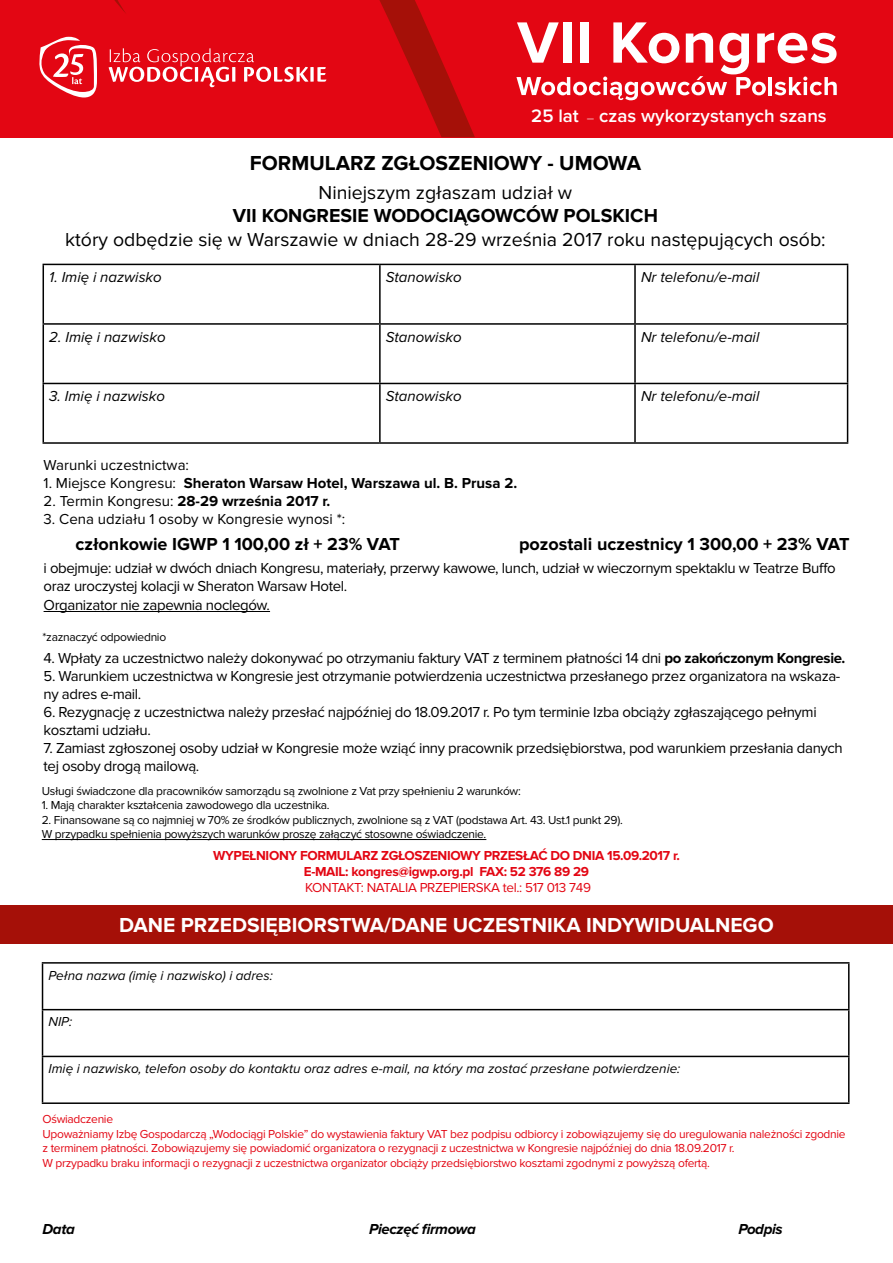
<style>
.page{position:relative;width:893px;height:1263px;background:#fff}
.page>*{position:absolute;margin:0;border:0;box-sizing:border-box;transform-origin:0 0}
.t1{font:700 21px "Proxima Nova";color:#fff}
.t2{font:700 21px "Proxima Nova";color:#000}
.t3{font:19.5px "Proxima Nova";color:#000}
.t4{font:700 19.5px "Proxima Nova";color:#000}
.t5{font:600 18.75px "Proxima Nova";color:#fff}
.t6{font:700 18px "Proxima Nova";color:#000}
.t7{font:15px/18px "Proxima Nova";letter-spacing:-.025em;color:#000}
.t8{font:italic 15px "Proxima Nova";color:#000}
.t9{font:700 15px "Proxima Nova";color:#000}
.t10{font:15px "Proxima Nova";color:#000}
.t11{font:italic 700 15px "Proxima Nova";letter-spacing:-.025em;color:#000}
.t12{font:italic 13.5px "Proxima Nova";color:#000}
.t13{font:700 13.5px/16.2px "Proxima Nova";letter-spacing:-.025em;color:#e30613;text-align:center}
.t14{font:13.5px "Proxima Nova";letter-spacing:-.025em;color:#e30613}
.t15{font:12px/14.4px "Proxima Nova";letter-spacing:-.025em;color:#e30613}
.t16{font:12px/14.4px "Proxima Nova";letter-spacing:-.025em;color:#000}
.s1{font-weight:300;font-size:12.45px}
.s2{font-weight:400}
.s3{font-weight:700}
</style>
<div class="page">
<div style="left:0;top:0;width:893px;height:138px;background:#e30613"></div>
<svg style="left:108px;top:0;width:367px;height:137px"></svg>
<svg style="left:39px;top:37px;width:58px;height:61px"></svg>
<svg style="left:109px;top:48px;width:217px;height:39px"></svg>
<svg style="left:516px;top:22px;width:321px;height:78px"></svg>
<hr style="left:43px;top:264px;width:337px;height:1px;background:#000">
<hr style="left:43px;top:265px;width:1px;height:58px;background:#000">
<hr style="left:380px;top:264px;width:255px;height:1px;background:#000">
<hr style="left:379px;top:265px;width:2px;height:58px;background:#000">
<hr style="left:635px;top:264px;width:213px;height:1px;background:#000">
<hr style="left:634px;top:265px;width:2px;height:58px;background:#000">
<hr style="left:847px;top:265px;width:1px;height:58px;background:#000">
<hr style="left:43px;top:323px;width:337px;height:2px;background:#000">
<hr style="left:43px;top:325px;width:1px;height:58px;background:#000">
<hr style="left:380px;top:323px;width:255px;height:2px;background:#000">
<hr style="left:379px;top:325px;width:2px;height:58px;background:#000">
<hr style="left:635px;top:323px;width:213px;height:2px;background:#000">
<hr style="left:634px;top:325px;width:2px;height:58px;background:#000">
<hr style="left:847px;top:325px;width:1px;height:58px;background:#000">
<hr style="left:43px;top:383px;width:337px;height:1px;background:#000">
<hr style="left:43px;top:384px;width:1px;height:58px;background:#000">
<hr style="left:380px;top:383px;width:255px;height:1px;background:#000">
<hr style="left:379px;top:384px;width:2px;height:58px;background:#000">
<hr style="left:635px;top:383px;width:213px;height:1px;background:#000">
<hr style="left:634px;top:384px;width:2px;height:58px;background:#000">
<hr style="left:847px;top:384px;width:1px;height:58px;background:#000">
<hr style="left:43px;top:442px;width:337px;height:2px;background:#000">
<hr style="left:380px;top:442px;width:255px;height:2px;background:#000">
<hr style="left:635px;top:442px;width:213px;height:2px;background:#000">
<hr style="left:42px;top:839px;width:444px;height:1px;background:#000">
<div style="left:0;top:905px;width:893px;height:39px;background:#a51008"></div>
<hr style="left:42px;top:962px;width:807px;height:2px;background:#000">
<hr style="left:42px;top:964px;width:1px;height:45px;background:#000">
<hr style="left:848px;top:964px;width:1px;height:45px;background:#000">
<hr style="left:42px;top:1009px;width:807px;height:1px;background:#000">
<hr style="left:42px;top:1010px;width:1px;height:46px;background:#000">
<hr style="left:848px;top:1010px;width:1px;height:46px;background:#000">
<hr style="left:42px;top:1056px;width:807px;height:1px;background:#000">
<hr style="left:42px;top:1057px;width:1px;height:45px;background:#000">
<hr style="left:848px;top:1057px;width:1px;height:45px;background:#000">
<hr style="left:42px;top:1102px;width:807px;height:2px;background:#000">
<hr style="left:44px;top:611px;width:226px;height:1px;background:#000">
<p class="t5" style="left:531px;top:105px;width:297px">25 lat <span class="s1">–</span> czas wykorzystanych szans</p>
<h1 class="t2" style="left:250px;top:151px;width:393px">FORMULARZ ZGŁOSZENIOWY - UMOWA</h1>
<h2 class="t3" style="left:319px;top:181px;width:255px">Niniejszym zgłaszam udział w</h2>
<h2 class="t4" style="left:233px;top:205px;width:427px">VII KONGRESIE WODOCIĄGOWCÓW POLSKICH</h2>
<h2 class="t3" style="left:65px;top:228px;width:762px">który odbędzie się w Warszawie w dniach 28-29 września 2017 roku następujących osób:</h2>
<p class="t8" style="left:49px;top:269px;width:114px">1. Imię i nazwisko</p>
<p class="t8" style="left:386px;top:269px;width:78px">Stanowisko</p>
<p class="t8" style="left:641px;top:269px;width:120px">Nr telefonu/e-mail</p>
<p class="t8" style="left:49px;top:328px;width:118px">2. Imię i nazwisko</p>
<p class="t8" style="left:386px;top:328px;width:78px">Stanowisko</p>
<p class="t8" style="left:641px;top:328px;width:120px">Nr telefonu/e-mail</p>
<p class="t8" style="left:49px;top:388px;width:117px">3. Imię i nazwisko</p>
<p class="t8" style="left:386px;top:388px;width:78px">Stanowisko</p>
<p class="t8" style="left:641px;top:388px;width:120px">Nr telefonu/e-mail</p>
<p class="t10" style="left:44px;top:456px;width:147px">Warunki uczestnictwa:</p>
<p class="t9" style="left:44px;top:474px;width:475px"><span class="s2">1. Miejsce Kongresu:</span> Sheraton Warsaw Hotel, Warszawa ul. B. Prusa 2.</p>
<p class="t9" style="left:44px;top:492px;width:288px"><span class="s2">2. Termin Kongresu:</span> 28-29 września 2017 r.</p>
<p class="t10" style="left:44px;top:510px;width:303px">3. Cena udziału 1 osoby w Kongresie wynosi *:</p>
<p class="t6" style="left:75px;top:533px;width:326px">członkowie IGWP 1 100,00 zł + 23% VAT</p>
<p class="t6" style="left:519px;top:533px;width:332px">pozostali uczestnicy 1 300,00 + 23% VAT</p>
<p class="t7" style="left:44px;top:560px;width:794px">i obejmuje: udział w dwóch dniach Kongresu, materiały, przerwy kawowe, lunch, udział w wieczornym spektaklu w Teatrze Buffo oraz uroczystej kolacji w Sheraton Warsaw Hotel.<br>Organizator nie zapewnia noclegów.</p>
<p class="t16" style="left:43px;top:630px;width:125px">*zaznaczyć odpowiednio</p>
<p class="t7" style="left:44px;top:650px;width:803px">4. Wpłaty za uczestnictwo należy dokonywać po otrzymaniu faktury VAT z terminem płatności 14 dni <span class="s3">po zakończonym Kongresie.</span></p>
<p class="t7" style="left:44px;top:668px;width:798px">5. Warunkiem uczestnictwa w Kongresie jest otrzymanie potwierdzenia uczestnictwa przesłanego przez organizatora na wskaza&shy;ny adres e-mail.</p>
<p class="t7" style="left:44px;top:704px;width:775px">6. Rezygnację z uczestnictwa należy przesłać najpóźniej do 18.09.2017 r. Po tym terminie Izba obciąży zgłaszającego pełnymi kosztami udziału.</p>
<p class="t7" style="left:44px;top:740px;width:801px">7. Zamiast zgłoszonej osoby udział w Kongresie może wziąć inny pracownik przedsiębiorstwa, pod warunkiem przesłania danych tej osoby drogą mailową.</p>
<p class="t16" style="left:42px;top:784px;width:481px">Usługi świadczone dla pracowników samorządu są zwolnione z Vat przy spełnieniu 2 warunków:</p>
<p class="t16" style="left:42px;top:798px;width:289px">1. Mają charakter kształcenia zawodowego dla uczestnika.</p>
<p class="t16" style="left:42px;top:812px;width:583px">2. Finansowane są co najmniej w 70% ze środków publicznych, zwolnione są z VAT (podstawa Art. 43. Ust.1 punkt 29).<br>W przypadku spełnienia powyższych warunków proszę załączyć stosowne oświadczenie.</p>
<p class="t13" style="left:213px;top:848px;width:468px">WYPEŁNIONY FORMULARZ ZGŁOSZENIOWY PRZESŁAĆ DO DNIA 15.09.2017 r.<br>E-MAIL: kongres@igwp.org.pl FAX: 52 376 89 29</p>
<p class="t14" style="left:305px;top:880px;width:287px">KONTAKT: NATALIA PRZEPIERSKA tel.: 517 013 749</p>
<h1 class="t1" style="left:119px;top:913px;width:656px">DANE PRZEDSIĘBIORSTWA/DANE UCZESTNIKA INDYWIDUALNEGO</h1>
<p class="t12" style="left:49px;top:967px;width:226px">Pełna nazwa (imię i nazwisko) i adres:</p>
<p class="t12" style="left:49px;top:1014px;width:25px">NIP:</p>
<p class="t12" style="left:49px;top:1061px;width:633px">Imię i nazwisko, telefon osoby do kontaktu oraz adres e-mail, na który ma zostać przesłane potwierdzenie:</p>
<p class="t15" style="left:43px;top:1112px;width:805px">Oświadczenie<br>Upoważniamy Izbę Gospodarczą „Wodociągi Polskie” do wystawienia faktury VAT bez podpisu odbiorcy i zobowiązujemy się do uregulowania należności zgodnie z terminem płatności. Zobowiązujemy się powiadomić organizatora o rezygnacji z uczestnictwa w Kongresie najpóźniej do dnia 18.09.2017 r.<br>W przypadku braku informacji o rezygnacji z uczestnictwa organizator obciąży przedsiębiorstwo kosztami zgodnymi z powyższą ofertą.</p>
<p class="t11" style="left:43px;top:1221px;width:34px">Data</p>
<p class="t11" style="left:369px;top:1221px;width:108px">Pieczęć firmowa</p>
<p class="t11" style="left:738px;top:1221px;width:46px">Podpis</p>
</div>
